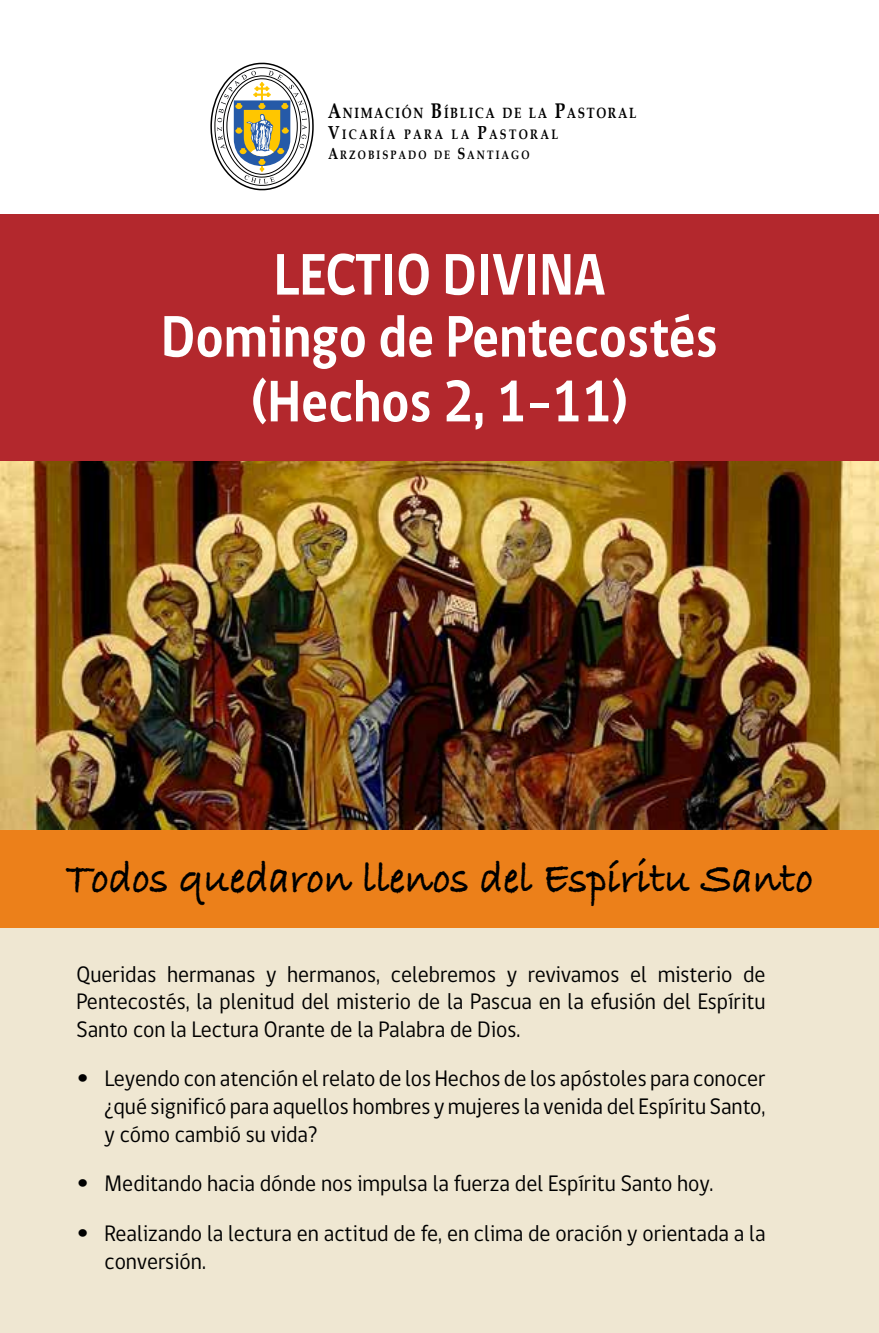
<style>
.page{position:relative;width:879px;height:1333px;background:#fff}
.page>*{position:absolute;margin:0;border:0;box-sizing:border-box;transform-origin:0 0}
.t1{font:700 60px/63.4px "gob CL";color:#fff;text-align:center;scale:.87 1}
.t2{font:700 46px "Bradley Hand ITCTT";color:#000;scale:.9 1}
.t3{font:23px/27.6px "gob CL";color:#000;text-align:justify;scale:.95 1}
.t4{font:700 14.8px "Book Antiqua";letter-spacing:.145em;color:#000;scale:.8 1}
.t5{font:700 13.8px "Book Antiqua";letter-spacing:.215em;color:#000;scale:.8 1}
.t6{font:700 12.2px "Book Antiqua";letter-spacing:.215em;color:#000;scale:.8 1}
.s1{font-size:21.2px}
.s2{font-size:18.8px}
.s3{font-size:16.2px}
.s4{font-style:inherit}
.s5{font-family:"Arial";font-weight:900}
</style>
<div class="page">
<div style="left:0;top:830px;width:879px;height:502px;background:#efe7d2"></div>
<div style="left:0;top:828px;width:879px;height:99px;background:#ec801a"></div>
<img style="left:0;top:461px;width:879px;height:368px">
<div style="left:0;top:214px;width:879px;height:247px;background:#b3282d"></div>
<svg style="left:210px;top:62px;width:104px;height:129px"></svg>
<p class="t4" style="left:328px;top:105px;width:387px"><span class="s1">A</span>NIMACIÓN <span class="s1">B</span>ÍBLICA DE LA <span class="s1">P</span>ASTORAL</p>
<p class="t5" style="left:328px;top:126px;width:289px"><span class="s2">V</span>ICARÍA PARA LA <span class="s2">P</span>ASTORAL</p>
<p class="t6" style="left:328px;top:147px;width:253px"><span class="s3">A</span>RZOBISPADO DE <span class="s3">S</span> ANTIAGO</p>
<h1 class="t1" style="left:161px;top:244px;width:641px"><span class="s4">LECTIO DIVINA<br>D</span>omingo de Pentecostés (Hechos <span class="s4">2, 1-11)</span></h1>
<h2 class="t2" style="left:66px;top:843px;width:832px">Todos quedaron llenos del Espíritu Santo</h2>
<p class="t3" style="left:77px;top:960px;width:727px">Queridas hermanas y hermanos, celebremos y revivamos el misterio de Pentecostés, la plenitud del misterio de la Pascua en la efusión del Espíritu Santo con la Lectura Orante de la Palabra de Dios.</p>
<p class="t3" style="left:105px;top:1065px;width:697px;text-indent:-28px"><span class="s5">•</span> Leyendo con atención el relato de los Hechos de los apóstoles para conocer ¿qué significó para aquellos hombres y mujeres la venida del Espíritu Santo, y cómo cambió su vida?</p>
<p class="t3" style="left:77px;top:1170px;width:672px"><span class="s5">•</span> Meditando hacia dónde nos impulsa la fuerza del Espíritu Santo hoy.</p>
<p class="t3" style="left:105px;top:1219px;width:697px;text-indent:-28px"><span class="s5">•</span> Realizando la lectura en actitud de fe, en clima de oración y orientada a la conversión.</p>
</div>
